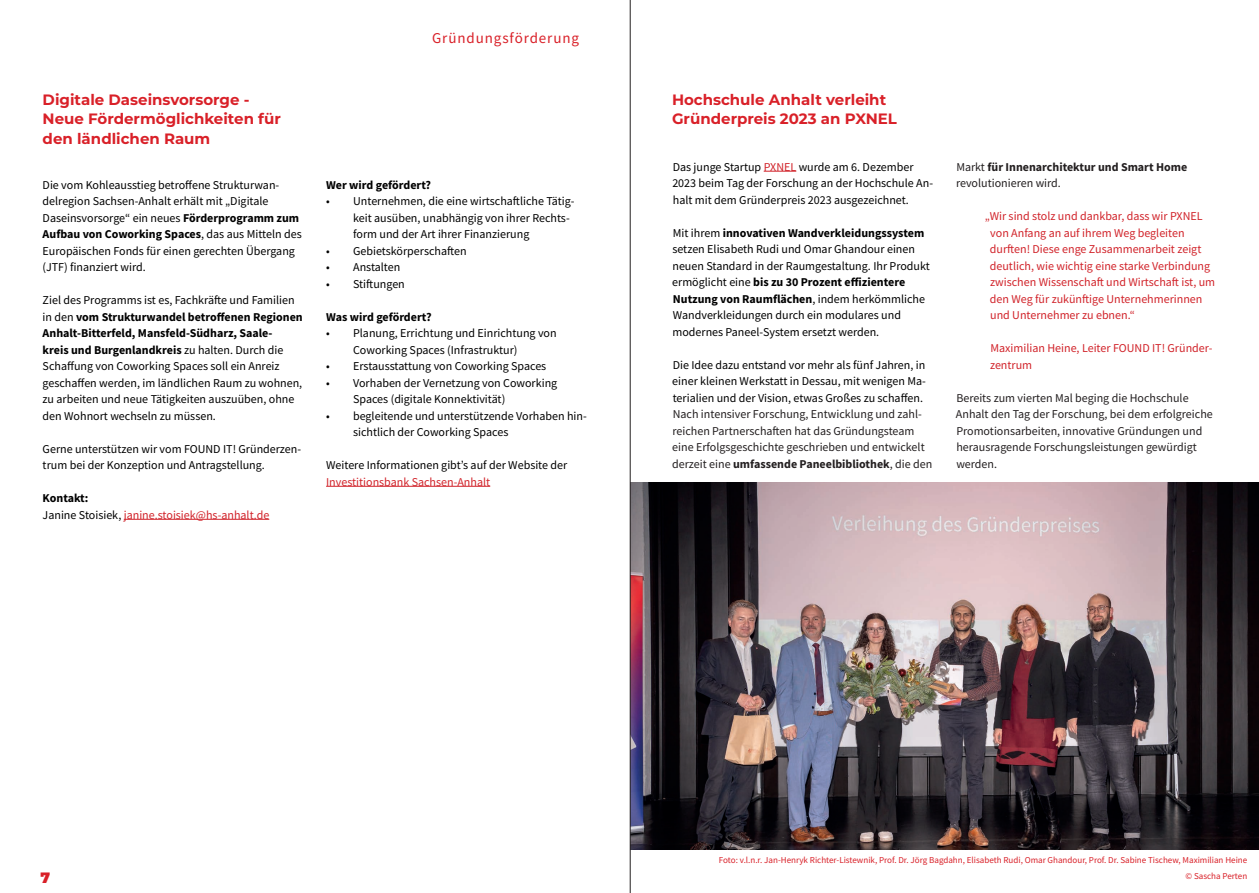
<style>
.page{position:relative;width:1259px;height:893px;background:#fff}
.page>*{position:absolute;margin:0;border:0;box-sizing:border-box;transform-origin:0 0}
.t1{font:700 15px/19.5px "Montserrat";color:#d92028}
.t2{font:15px "Source Sans Pro";letter-spacing:.06em;color:#d92028}
.t3{font:900 15px "Montserrat";color:#d92028}
.t4{font:12px/16.5px "Source Sans Pro";color:#000001}
.t5{font:12px/16.5px "Source Sans Pro";color:#d1232a}
.t6{font:12px/16.5px "Source Sans Pro";color:#231f20}
.t7{font:700 12px/16.5px "Source Sans Pro";color:#231f20}
.t8{font:700 12px "Source Sans Pro";color:#000001}
.t9{font:9px/16.5px "Source Sans Pro";color:#d92028;text-align:right}
.s1{font-weight:700}
.s2{font-weight:700;color:#000001}
.s3{color:#000001}
.s4{color:#d1232a}
.s5{font-weight:400}
</style>
<div class="page">
<hr style="left:763px;top:171px;width:33px;height:1px;background:#d1232a">
<hr style="left:326px;top:486px;width:164px;height:1px;background:#d1232a">
<hr style="left:124px;top:519px;width:145px;height:1px;background:#d1232a">
<img style="left:631px;top:482px;width:628px;height:367px">
<hr style="left:630px;top:0;width:1px;height:893px;background:#231f20">
<p class="t1" style="left:43px;top:89px;width:240px">Digitale Daseinsvorsorge -<br>Neue Fördermöglichkeiten für den ländlichen Raum</p>
<p class="t4" style="left:43px;top:176px;width:260px">Die vom Kohleausstieg betroffene Strukturwan&shy;delregion Sachsen-Anhalt erhält mit „Digitale Daseinsvorsorge“ ein neues <span class="s1">Förderprogramm zum Aufbau von Coworking Spaces</span>, das aus Mitteln des Europäischen Fonds für einen gerechten Übergang (JTF) finanziert wird.</p>
<p class="t4" style="left:43px;top:292px;width:262px">Ziel des Programms ist es, Fachkräfte und Familien in den <span class="s1">vom Strukturwandel betroffenen Regionen Anhalt-Bitterfeld, Mansfeld-Südharz, Saale-<br>kreis und Burgenlandkreis</span> zu halten. Durch die Schaffung von Coworking Spaces soll ein Anreiz geschaffen werden, im ländlichen Raum zu wohnen, zu arbeiten und neue Tätigkeiten auszuüben, ohne den Wohnort wechseln zu müssen.</p>
<p class="t4" style="left:43px;top:440px;width:260px">Gerne unterstützen wir vom FOUND IT! Gründerzen&shy;trum bei der Konzeption und Antragstellung.</p>
<p class="t5" style="left:43px;top:490px;width:228px"><span class="s2">Kontakt:<br></span><span class="s3">Janine Stoisiek,</span> janine.stoisiek@hs-anhalt.de</p>
<p class="t2" style="left:432px;top:29px;width:148px">Gründungsförderung</p>
<p class="t8" style="left:326px;top:177px;width:106px">Wer wird gefördert?</p>
<p class="t4" style="left:353px;top:193px;width:223px;text-indent:-27px">• Unternehmen, die eine wirtschaftliche Tätig&shy;keit ausüben, unabhängig von ihrer Rechts&shy;form und der Art ihrer Finanzierung</p>
<p class="t4" style="left:326px;top:242px;width:142px">• Gebietskörperschaften</p>
<p class="t4" style="left:326px;top:259px;width:76px">• Anstalten</p>
<p class="t4" style="left:326px;top:275px;width:80px">• Stiftungen</p>
<p class="t8" style="left:326px;top:309px;width:107px">Was wird gefördert?</p>
<p class="t4" style="left:353px;top:325px;width:205px;text-indent:-27px">• Planung, Errichtung und Einrichtung von<br>Coworking Spaces (Infrastruktur)</p>
<p class="t4" style="left:326px;top:358px;width:222px">• Erstausstattung von Coworking Spaces</p>
<p class="t4" style="left:353px;top:374px;width:206px;text-indent:-27px">• Vorhaben der Vernetzung von Coworking<br>Spaces (digitale Konnektivität)</p>
<p class="t4" style="left:353px;top:407px;width:235px;text-indent:-27px">• begleitende und unterstützende Vorhaben hin&shy;sichtlich der Coworking Spaces</p>
<p class="t4" style="left:326px;top:457px;width:243px">Weitere Informationen gibt’s auf der Website der</p>
<p class="t5" style="left:326px;top:473px;width:166px">Investitionsbank Sachsen-Anhalt</p>
<p class="t1" style="left:672px;top:89px;width:226px">Hochschule Anhalt verleiht<br>Gründerpreis 2023 an PXNEL</p>
<p class="t4" style="left:672px;top:158px;width:262px">Das junge Startup <span class="s4">PXNEL</span> wurde am 6. Dezember<br>2023 beim Tag der Forschung an der Hochschule An&shy;halt mit dem Gründerpreis 2023 ausgezeichnet.</p>
<p class="t4" style="left:672px;top:224px;width:259px">Mit ihrem <span class="s1">innovativen Wandverkleidungssystem </span>setzen Elisabeth Rudi und Omar Ghandour einen neuen Standard in der Raumgestaltung. Ihr Produkt ermöglicht eine <span class="s1">bis zu 30 Prozent effizientere Nutzung von Raumflächen</span>, indem herkömmliche Wandverkleidungen durch ein modulares und modernes Paneel-System ersetzt werden.</p>
<p class="t4" style="left:672px;top:356px;width:255px;text-align:justify">Die Idee dazu entstand vor mehr als fünf Jahren, in einer kleinen Werkstatt in Dessau, mit wenigen Ma&shy;terialien und der Vision, etwas Großes zu schaffen.</p>
<p class="t6" style="left:672px;top:406px;width:262px">Nach intensiver Forschung, Entwicklung und zahl&shy;reichen Partnerschaften hat das Gründungsteam eine Erfolgsgeschichte geschrieben und entwickelt derzeit eine <span class="s1">umfassende Paneelbibliothek</span>, die den</p>
<p class="t7" style="left:956px;top:158px;width:233px"><span class="s5">Markt</span> für Innenarchitektur und Smart Home <span class="s5">revolutionieren wird.</span></p>
<p class="t5" style="left:990px;top:208px;width:227px;text-indent:-5px">„Wir sind stolz und dankbar, dass wir PXNEL von Anfang an auf ihrem Weg begleiten durften! Diese enge Zusammenarbeit zeigt deutlich, wie wichtig eine starke Verbindung zwischen Wissenschaft und Wirtschaft ist, um den Weg für zukünftige Unternehmerinnen und Unternehmer zu ebnen.“</p>
<p class="t5" style="left:990px;top:340px;width:224px">Maximilian Heine, Leiter FOUND IT! Gründer&shy;zentrum</p>
<p class="t6" style="left:956px;top:389px;width:258px">Bereits zum vierten Mal beging die Hochschule Anhalt den Tag der Forschung, bei dem erfolgreiche Promotionsarbeiten, innovative Gründungen und herausragende Forschungsleistungen gewürdigt werden.</p>
<p class="t3" style="left:40px;top:866px;width:11px">7</p>
<p class="t9" style="left:719px;top:852px;width:530px">Foto: v.l.n.r. Jan-Henryk Richter-Listewnik, Prof. Dr. Jörg Bagdahn, Elisabeth Rudi, Omar Ghandour, Prof. Dr. Sabine Tischew, Maximilian Heine © Sascha Perten</p>
</div>
